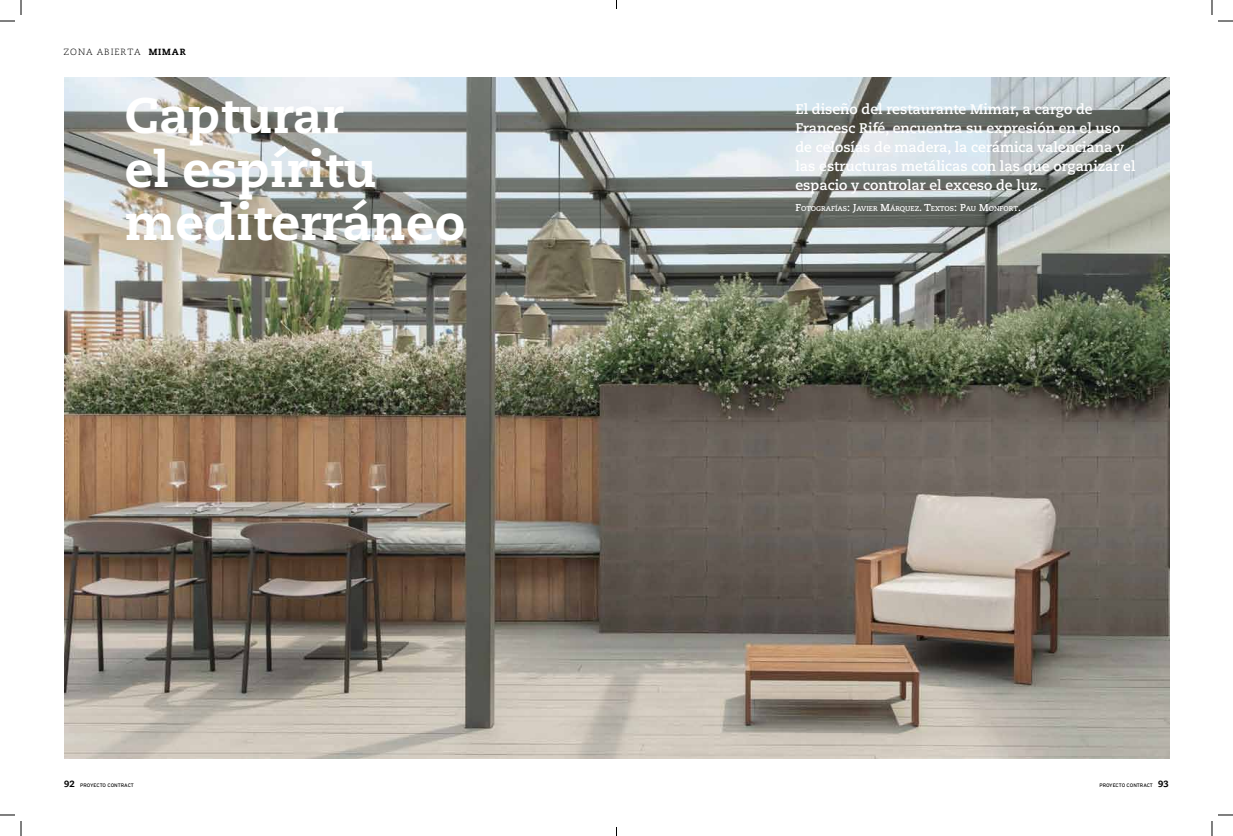
<style>
.page{position:relative;width:1233px;height:836px;background:#fff}
.page>*{position:absolute;margin:0;border:0;box-sizing:border-box;transform-origin:0 0}
.t1{font:800 49.8px/53.6px "Caecilia";color:#fff}
.t2{font:700 14px/19px "Caecilia CE";color:#fff}
.t3{font:300 9px "Caecilia LT";letter-spacing:.1em;color:#000}
.t4{font:700 7px "Caecilia LT";color:#fff}
.t5{font:5px "Interstate";letter-spacing:-.015em;color:#000}
.s1{font-weight:800}
.s2{font-size:10px}
.s3{font-family:"Caecilia LT";font-weight:800;font-size:9px}
</style>
<div class="page">
<img style="left:64px;top:78px;width:1105px;height:680px">
<svg style="left:1218px;top:20px;width:15px;height:2px"></svg>
<svg style="left:1218px;top:814px;width:15px;height:2px"></svg>
<svg style="left:0;top:0;width:22px;height:22px"></svg>
<svg style="left:0;top:814px;width:22px;height:22px"></svg>
<svg style="left:1211px;top:0;width:1px;height:15px"></svg>
<svg style="left:1211px;top:821px;width:1px;height:15px"></svg>
<p class="t3" style="left:64px;top:47px;width:124px">ZONA ABIERTA <span class="s1">MIMAR</span></p>
<h1 class="t1" style="left:125px;top:89px;width:342px">Capturar<br>el espíritu mediterráneo</h1>
<p class="t2" style="left:795px;top:99px;width:341px">El diseño del restaurante Mimar, a cargo de Francesc Rifé, encuentra su expresión en el uso de celosías de madera, la cerámica valenciana y las estructuras metálicas con las que organizar el espacio y controlar el exceso de luz.</p>
<p class="t4" style="left:795px;top:204px;width:227px"><span class="s2">F</span>OTOGRAFÍAS<span class="s2">: J</span>AVIER <span class="s2">M</span>ÁRQUEZ<span class="s2">. T</span>EXTOS<span class="s2">: P</span>AU <span class="s2">M</span>ONFORT<span class="s2">.</span></p>
<p class="t5" style="left:64px;top:782px;width:71px"><span class="s3">92</span> PROYECTO CONTRACT</p>
<p class="t5" style="left:1099px;top:782px;width:71px">PROYECTO CONTRACT <span class="s3">93</span></p>
</div>
